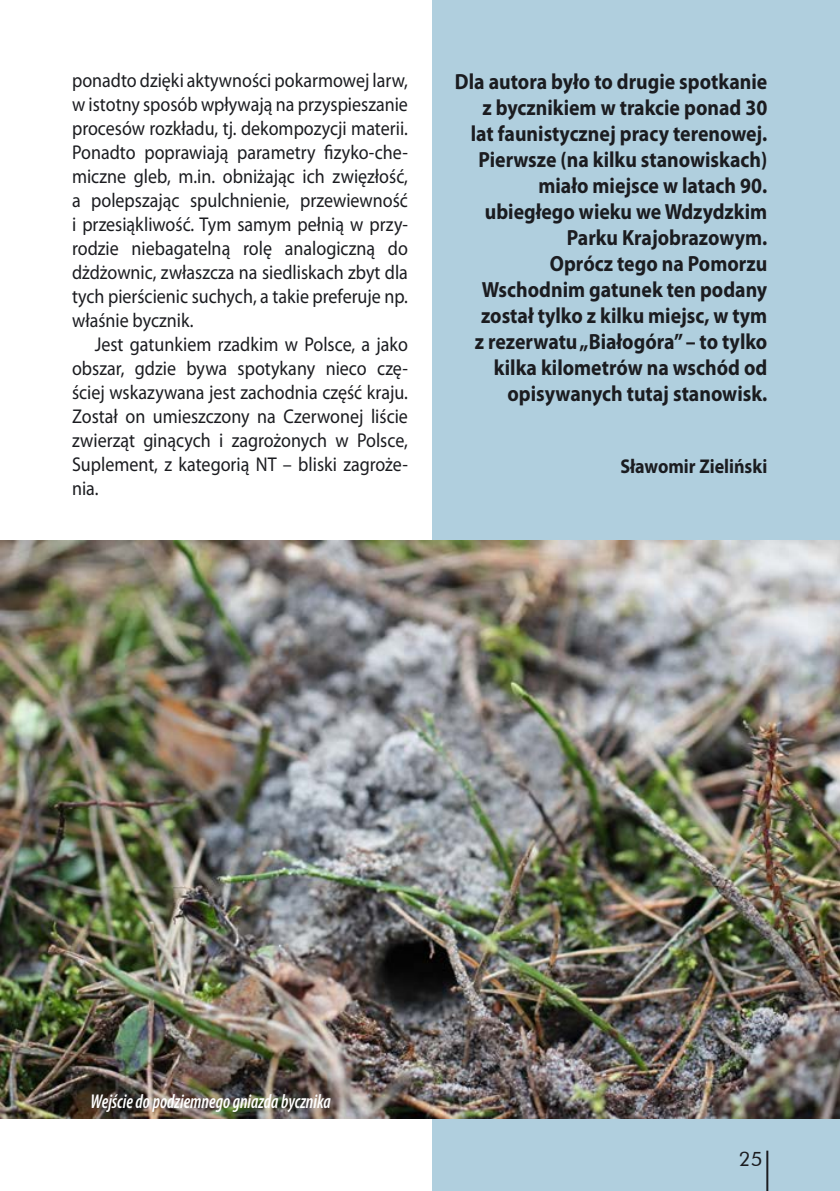
<style>
.page{position:relative;width:840px;height:1191px;background:#fff}
.page>*{position:absolute;margin:0;border:0;box-sizing:border-box;transform-origin:0 0}
.t1{font:700 22px/26px "Myriad Pro";color:#1b1c20;text-align:right;scale:.9 1}
.t2{font:20px/24px "Myriad Pro";color:#1b1c20;text-align:justify;scale:.9 1}
.t3{font:italic 600 condensed 20px "Myriad Pro";color:#fff;scale:.9 1}
.t4{font:700 20px "Myriad Pro";color:#1b1c20;scale:.9 1}
.t5{font:20px "Futura BT";color:#1b1c20}
</style>
<div class="page">
<div style="left:432px;top:0;width:407px;height:1191px;background:#b0cfde"></div>
<img style="left:0;top:540px;width:839px;height:579px">
<hr style="left:765px;top:1150px;width:2px;height:41px;background:#1b1c20">
<p class="t2" style="left:72px;top:68px;width:374px">ponadto dzięki aktywności pokarmowej larw, w istotny sposób wpływają na przyspieszanie procesów rozkładu, tj. dekompozycji materii.<br>Ponadto poprawiają parametry fizyko-che&shy;miczne gleb, m.in. obniżając ich zwięzłość, a polepszając spulchnienie, przewiewność i przesiąkliwość. Tym samym pełnią w przy&shy;rodzie niebagatelną rolę analogiczną do dżdżownic, zwłaszcza na siedliskach zbyt dla tych pierścienic suchych, a takie preferuje np. właśnie bycznik.</p>
<p class="t2" style="left:72px;top:332px;width:374px;text-indent:23px">Jest gatunkiem rzadkim w Polsce, a jako obszar, gdzie bywa spotykany nieco czę&shy;ściej wskazywana jest zachodnia część kraju.<br>Został on umieszczony na Czerwonej liście zwierząt ginących i zagrożonych w Polsce, Suplement, z kategorią NT – bliski zagroże&shy;nia.</p>
<p class="t1" style="left:454px;top:67px;width:348px">Dla autora było to drugie spotkanie z bycznikiem w trakcie ponad 30 lat faunistycznej pracy terenowej.<br>Pierwsze (na kilku stanowiskach) miało miejsce w latach 90. ubiegłego wieku we Wdzydzkim<br>Parku Krajobrazowym.<br>Oprócz tego na Pomorzu<br>Wschodnim gatunek ten podany został tylko z kilku miejsc, w tym<br>z rezerwatu „Białogóra” – to tylko kilka kilometrów na wschód od opisywanych tutaj stanowisk.</p>
<p class="t4" style="left:620px;top:453px;width:164px">Sławomir Zieliński</p>
<p class="t3" style="left:90px;top:1089px;width:268px">Wejście do podziemnego gniazda bycznika</p>
<p class="t5" style="left:738px;top:1146px;width:25px">25</p>
</div>
